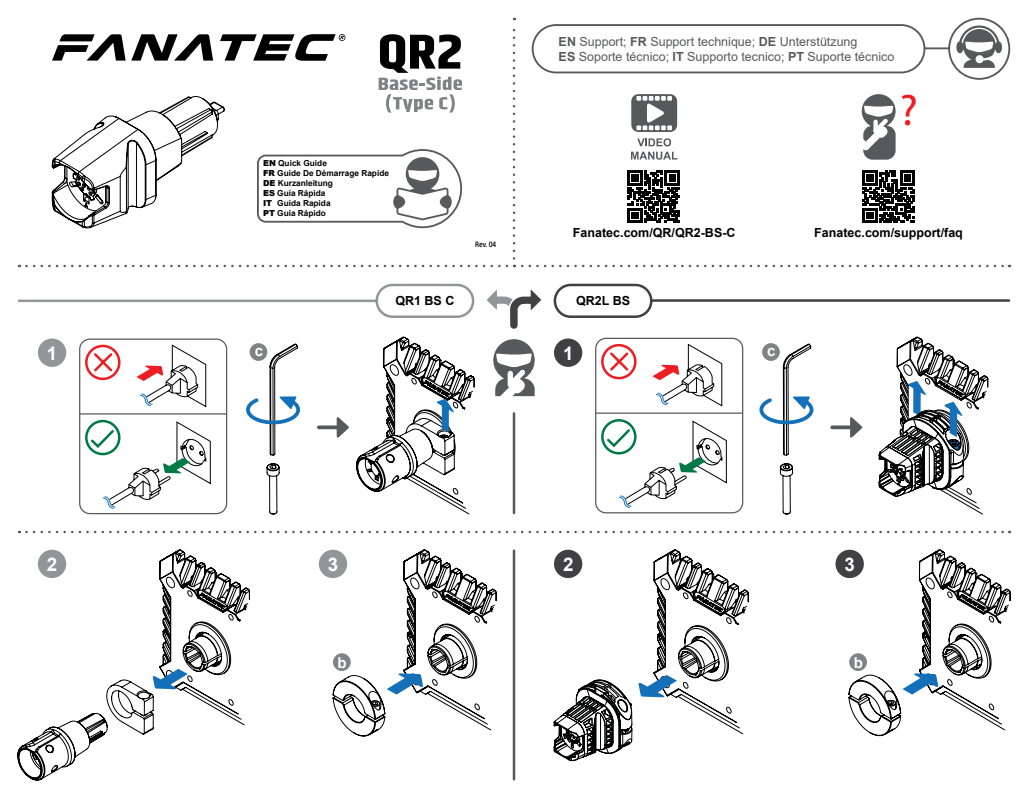
<style>
.page{position:relative;width:1028px;height:798px;background:#fff}
.page>*{position:absolute;margin:0;border:0;box-sizing:border-box;transform-origin:0 0}
.t1{font:44.25px "Myriad Pro";color:#ed1d24}
.t2{font:700 18.75px "Arial";color:#fff}
.t3{font:700 15px "Arial";color:#fff}
.t4{font:12.5px/15px "Arial";color:#58595b}
.t5{font:700 12.5px "Arial";color:#000}
.t6{font:700 8.25px/9.9px "Arial";color:#000}
.t7{font:500 condensed 7.5px "SST";color:#000}
.s1{font-weight:900}
.s2{font-weight:700}
</style>
<div class="page">
<svg style="left:26px;top:530px;width:984px;height:3px"></svg>
<svg style="left:26px;top:264px;width:984px;height:3px"></svg>
<svg style="left:513px;top:18px;width:2px;height:240px"></svg>
<div style="left:601px;top:344px;width:35px;height:35px;border:2px solid #ed1d24;border-radius:50%"></div>
<svg style="left:608px;top:350px;width:22px;height:23px"></svg>
<div style="left:601px;top:419px;width:35px;height:35px;border:2px solid #007948;border-radius:50%"></div>
<div style="left:595px;top:337px;width:148px;height:176px;border:1px solid #58595b;border-radius:10px"></div>
<hr style="left:595px;top:412px;width:148px;height:1px;background:#58595b">
<svg style="left:604px;top:420px;width:123px;height:88px"></svg>
<svg style="left:652px;top:343px;width:70px;height:63px"></svg>
<svg style="left:378px;top:34px;width:84px;height:78px"></svg>
<div style="left:38px;top:338px;width:28px;height:29px;background:#939598;border-radius:50%"></div>
<div style="left:554px;top:338px;width:28px;height:29px;background:#414042;border-radius:50%"></div>
<div style="left:319px;top:549px;width:28px;height:29px;background:#939598;border-radius:50%"></div>
<div style="left:554px;top:549px;width:28px;height:29px;background:#414042;border-radius:50%"></div>
<div style="left:835px;top:549px;width:29px;height:29px;background:#414042;border-radius:50%"></div>
<div style="left:375px;top:283px;width:99px;height:35px;border:2px solid #939598;border-radius:16px"></div>
<div style="left:553px;top:283px;width:99px;height:35px;border:2px solid #414042;border-radius:16px"></div>
<hr style="left:513px;top:413px;width:2px;height:100px;background:#58595b">
<hr style="left:652px;top:299px;width:357px;height:3px;background:#414042">
<hr style="left:19px;top:299px;width:357px;height:3px;background:#939598">
<hr style="left:513px;top:550px;width:2px;height:229px;background:#58595b">
<svg style="left:52px;top:95px;width:173px;height:133px"></svg>
<svg style="left:52px;top:34px;width:161px;height:27px"></svg>
<svg style="left:220px;top:34px;width:125px;height:27px"></svg>
<svg style="left:862px;top:171px;width:52px;height:51px"></svg>
<svg style="left:257px;top:149px;width:205px;height:79px"></svg>
<div style="left:863px;top:126px;width:32px;height:34px;background:#58595b;border-radius:9px"></div>
<div style="left:861px;top:94px;width:34px;height:34px;background:#58595b;border-radius:50%"></div>
<svg style="left:861px;top:106px;width:32px;height:44px"></svg>
<div style="left:631px;top:94px;width:46px;height:38px;background:#58595b;border-radius:7px"></div>
<svg style="left:636px;top:96px;width:36px;height:34px"></svg>
<svg style="left:637px;top:138px;width:34px;height:8px"></svg>
<svg style="left:631px;top:152px;width:46px;height:8px"></svg>
<svg style="left:553px;top:679px;width:79px;height:81px"></svg>
<svg style="left:638px;top:549px;width:110px;height:185px"></svg>
<svg style="left:627px;top:171px;width:52px;height:51px"></svg>
<div style="left:531px;top:24px;width:394px;height:49px;border:2px solid #58595b;border-radius:23px"></div>
<div style="left:948px;top:18px;width:62px;height:62px;border:2px solid #58595b;border-radius:50%"></div>
<svg style="left:956px;top:25px;width:46px;height:43px"></svg>
<hr style="left:924px;top:47px;width:25px;height:2px;background:#58595b">
<svg style="left:780px;top:463px;width:13px;height:51px"></svg>
<svg style="left:759px;top:343px;width:55px;height:112px"></svg>
<svg style="left:832px;top:425px;width:18px;height:4px"></svg>
<svg style="left:850px;top:417px;width:12px;height:21px"></svg>
<svg style="left:878px;top:336px;width:110px;height:178px"></svg>
<div style="left:762px;top:343px;width:18px;height:18px;background:#808285;border-radius:50%"></div>
<svg style="left:356px;top:336px;width:118px;height:178px"></svg>
<svg style="left:266px;top:463px;width:14px;height:51px"></svg>
<svg style="left:246px;top:343px;width:55px;height:112px"></svg>
<svg style="left:319px;top:425px;width:18px;height:4px"></svg>
<svg style="left:337px;top:417px;width:12px;height:21px"></svg>
<div style="left:250px;top:343px;width:17px;height:18px;background:#808285;border-radius:50%"></div>
<svg style="left:18px;top:549px;width:232px;height:231px"></svg>
<svg style="left:333px;top:549px;width:163px;height:187px"></svg>
<svg style="left:487px;top:289px;width:54px;height:39px"></svg>
<svg style="left:493px;top:339px;width:41px;height:57px"></svg>
<svg style="left:848px;top:549px;width:162px;height:186px"></svg>
<div style="left:85px;top:344px;width:35px;height:36px;border:2px solid #ed1d24;border-radius:50%"></div>
<svg style="left:92px;top:351px;width:23px;height:22px"></svg>
<div style="left:85px;top:419px;width:35px;height:36px;border:2px solid #007948;border-radius:50%"></div>
<div style="left:79px;top:338px;width:148px;height:176px;border:1px solid #58595b;border-radius:10px"></div>
<hr style="left:79px;top:413px;width:148px;height:1px;background:#58595b">
<svg style="left:89px;top:421px;width:122px;height:88px"></svg>
<svg style="left:136px;top:344px;width:70px;height:63px"></svg>
<p class="t6" style="left:263px;top:158px;width:127px"><span class="s1">EN</span> Quick Guide<br><span class="s1">FR</span> Guide De Démarrage Rapide<br><span class="s1">DE</span> Kurzanleitung<br><span class="s1">ES</span> Guía Rápida<br><span class="s1">IT</span> Guida Rapida<br><span class="s1">PT</span> Guia Rápido</p>
<p class="t7" style="left:475px;top:239px;width:22px">Rev. 04</p>
<p class="t4" style="left:558px;top:34px;width:337px"><span class="s2">EN</span> Support; <span class="s2">FR</span> Support technique; <span class="s2">DE</span> Unterstützung<br><span class="s2">ES</span> Soporte técnico; <span class="s2">IT</span> Supporto tecnico; <span class="s2">PT</span> Suporte técnico</p>
<h1 class="t1" style="left:899px;top:83px;width:20px">?</h1>
<p class="t5" style="left:573px;top:224px;width:164px">Fanatec.com/QR/QR2-BS-C</p>
<p class="t5" style="left:814px;top:224px;width:150px">Fanatec.com/support/faq</p>
<p class="t5" style="left:395px;top:292px;width:61px">QR1 BS C</p>
<p class="t5" style="left:576px;top:292px;width:55px">QR2L BS</p>
<h2 class="t2" style="left:47px;top:339px;width:12px">1</h2>
<h2 class="t2" style="left:563px;top:339px;width:12px">1</h2>
<p class="t3" style="left:255px;top:340px;width:10px">c</p>
<p class="t3" style="left:767px;top:340px;width:10px">c</p>
<h2 class="t2" style="left:47px;top:550px;width:12px">2</h2>
<h2 class="t2" style="left:328px;top:550px;width:12px">3</h2>
<h2 class="t2" style="left:563px;top:550px;width:12px">2</h2>
<h2 class="t2" style="left:844px;top:550px;width:12px">3</h2>
<p class="t3" style="left:337px;top:651px;width:11px">b</p>
<p class="t3" style="left:853px;top:651px;width:11px">b</p>
</div>
